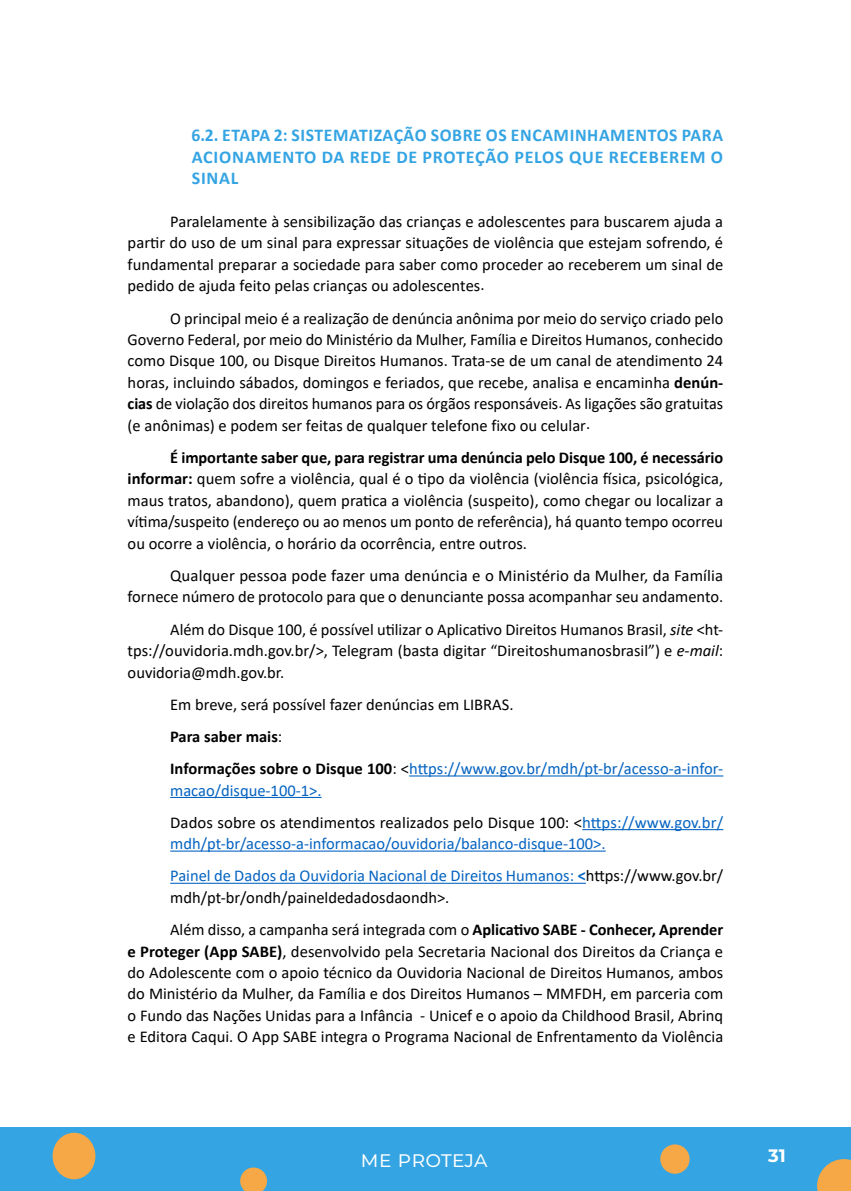
<style>
.page{position:relative;width:851px;height:1191px;background:#fff}
.page>*{position:absolute;margin:0;border:0;box-sizing:border-box;transform-origin:0 0}
.t1{font:22.5px "Montserrat";color:#fff}
.t2{font:700 18px/21.5px "Calibri";letter-spacing:.04em;color:#34a4e3;text-align:justify}
.t3{font:700 18px "Montserrat";color:#fff}
.t4{font:16.5px/21.5px "Calibri";color:#000;text-align:justify}
.t5{font:16.5px/32.2px "Calibri";color:#0563c1}
.s1{font-weight:700}
.s2{font-style:italic}
.s3{color:#0563c1}
.s4{color:#000}
</style>
<div class="page">
<div style="left:0;top:1127px;width:850px;height:64px;background:#34a4e3"></div>
<svg style="left:817px;top:1159px;width:33px;height:32px"></svg>
<div style="left:660px;top:1144px;width:29px;height:29px;background:#f5a845;border-radius:50%"></div>
<svg style="left:240px;top:1167px;width:27px;height:24px"></svg>
<div style="left:53px;top:1132px;width:42px;height:47px;background:#f5a845;border-radius:50%"></div>
<hr style="left:409px;top:775px;width:314px;height:1px;background:#0563c1">
<hr style="left:170px;top:797px;width:151px;height:1px;background:#0563c1">
<hr style="left:582px;top:829px;width:141px;height:1px;background:#0563c1">
<hr style="left:170px;top:850px;width:435px;height:1px;background:#0563c1">
<hr style="left:170px;top:882px;width:416px;height:1px;background:#0563c1">
<p class="t2" style="left:191px;top:124px;width:533px">6.2. ETAPA 2: SISTEMATIZAÇÃO SOBRE OS ENCAMINHAMENTOS PARA ACIONAMENTO DA REDE DE PROTEÇÃO PELOS QUE RECEBEREM O SINAL</p>
<p class="t4" style="left:128px;top:210px;width:597px;text-indent:43px">Paralelamente à sensibilização das crianças e adolescentes para buscarem ajuda a partir do uso de um sinal para expressar situações de violência que estejam sofrendo, é fundamental preparar a sociedade para saber como proceder ao receberem um sinal de pedido de ajuda feito pelas crianças ou adolescentes.</p>
<p class="t4" style="left:128px;top:307px;width:597px;text-indent:43px">O principal meio é a realização de denúncia anônima por meio do serviço criado pelo Governo Federal, por meio do Ministério da Mulher, Família e Direitos Humanos, conhecido como Disque 100, ou Disque Direitos Humanos. Trata-se de um canal de atendimento 24 horas, incluindo sábados, domingos e feriados, que recebe, analisa e encaminha <span class="s1">denún&shy;cias</span> de violação dos direitos humanos para os órgãos responsáveis. As ligações são gratuitas (e anônimas) e podem ser feitas de qualquer telefone fixo ou celular.</p>
<p class="t4" style="left:128px;top:446px;width:597px;text-indent:43px"><span class="s1">É importante saber que, para registrar uma denúncia pelo Disque 100, é necessário informar:</span> quem sofre a violência, qual é o tipo da violência (violência física, psicológica, maus tratos, abandono), quem pratica a violência (suspeito), como chegar ou localizar a vítima/suspeito (endereço ou ao menos um ponto de referência), há quanto tempo ocorreu ou ocorre a violência, o horário da ocorrência, entre outros.</p>
<p class="t4" style="left:128px;top:564px;width:597px;text-align:right">Qualquer pessoa pode fazer uma denúncia e o Ministério da Mulher, da Família fornece número de protocolo para que o denunciante possa acompanhar seu andamento.</p>
<p class="t4" style="left:128px;top:618px;width:597px;text-indent:43px">Além do Disque 100, é possível utilizar o Aplicativo Direitos Humanos Brasil, <span class="s2">site</span> &lt;ht&shy;tps://ouvidoria.mdh.gov.br/&gt;, Telegram (basta digitar “Direitoshumanosbrasil”) e <span class="s2">e-mail</span>: ouvidoria@mdh.gov.br.</p>
<p class="t4" style="left:170px;top:687px;width:554px;line-height:32.2px;text-align:left">Em breve, será possível fazer denúncias em LIBRAS.<br><span class="s1">Para saber mais</span>:<br><span class="s1">Informações sobre o Disque 100</span>: &lt;<span class="s3">https://www.gov.br/mdh/pt-br/acesso-a-infor-</span></p>
<p class="t4" style="left:170px;top:773px;width:554px;line-height:32.2px"><span class="s3">macao/disque-100-1&gt;.<br></span>Dados sobre os atendimentos realizados pelo Disque 100: &lt;<span class="s3">https://www.gov.br/</span></p>
<p class="t5" style="left:170px;top:827px;width:554px">mdh/pt-br/acesso-a-informacao/ouvidoria/balanco-disque-100&gt;.<br>Painel de Dados da Ouvidoria Nacional de Direitos Humanos: <span class="s1">&lt;</span><span class="s4">https://www.gov.br/</span></p>
<p class="t4" style="left:170px;top:881px;width:554px;line-height:32.2px">mdh/pt-br/ondh/paineldedadosdaondh&gt;.<br>Além disso, a campanha será integrada com o <span class="s1">Aplicativo SABE - Conhecer, Aprender</span></p>
<p class="t4" style="left:128px;top:940px;width:597px"><span class="s1">e Proteger (App SABE)</span>, desenvolvido pela Secretaria Nacional dos Direitos da Criança e do Adolescente com o apoio técnico da Ouvidoria Nacional de Direitos Humanos, ambos do Ministério da Mulher, da Família e dos Direitos Humanos – MMFDH, em parceria com o Fundo das Nações Unidas para a Infância - Unicef e o apoio da Childhood Brasil, Abrinq e Editora Caqui. O App SABE integra o Programa Nacional de Enfrentamento da Violência</p>
<h1 class="t1" style="left:360px;top:1144px;width:128px">me proteja</h1>
<p class="t3" style="left:768px;top:1143px;width:19px">31</p>
</div>
